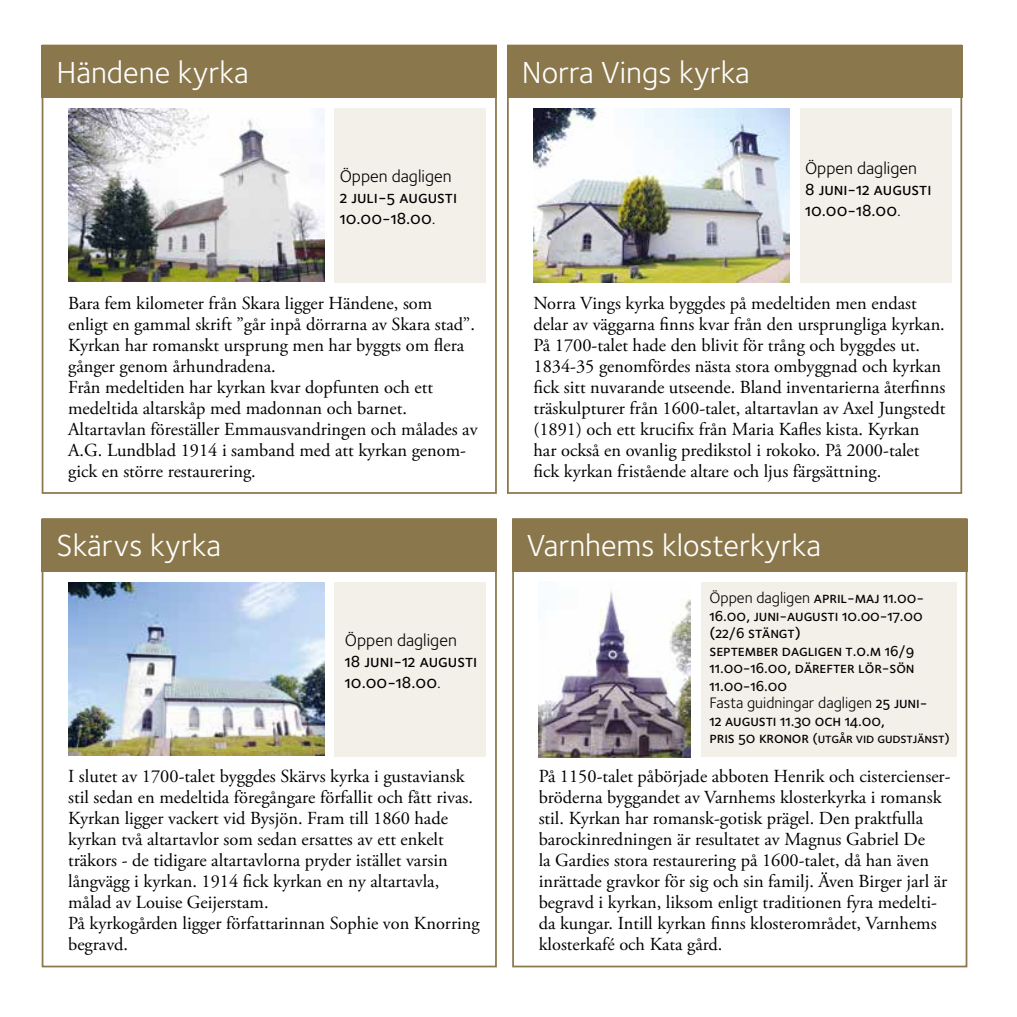
<style>
.page{position:relative;width:1017px;height:1017px;background:#fff}
.page>*{position:absolute;margin:0;border:0;box-sizing:border-box;transform-origin:0 0}
.t1{font:31.5px "Foundry Sterling";color:#fff}
.t2{font:18.38px/21px "Adobe Garamond Pro";letter-spacing:-.01em;color:#000}
.t3{font:17.5px/21px "Foundry Sterling Medium Expert";color:#000}
.t4{font:17.5px "Foundry Sterling";color:#000}
.t5{font:15.75px/17.5px "Foundry Sterling Medium Expert";letter-spacing:-.005em;color:#000}
.t6{font:15.75px "Foundry Sterling";color:#000}
.t7{font:14px "Foundry Sterling Medium Expert";letter-spacing:-.01em;color:#000}
.s1{font-family:"Foundry Sterling"}
.s2{font-family:"Foundry Sterling Medium Expert"}
.s3{font-size:15.75px}
</style>
<div class="page">
<div style="left:800px;top:109px;width:151px;height:174px;background:#f3f0ea"></div>
<div style="left:507px;top:45px;width:455px;height:449px;border:2px solid #8a784c"></div>
<img style="left:533px;top:109px;width:256px;height:173px">
<div style="left:507px;top:46px;width:455px;height:52px;background:#8a784c"></div>
<div style="left:334px;top:582px;width:152px;height:175px;background:#f3f0ea"></div>
<div style="left:42px;top:518px;width:455px;height:449px;border:2px solid #8a784c"></div>
<img style="left:68px;top:582px;width:256px;height:174px">
<div style="left:42px;top:519px;width:455px;height:53px;background:#8a784c"></div>
<div style="left:334px;top:109px;width:152px;height:174px;background:#f3f0ea"></div>
<div style="left:42px;top:45px;width:455px;height:449px;border:2px solid #8a784c"></div>
<img style="left:68px;top:109px;width:256px;height:173px">
<div style="left:42px;top:46px;width:455px;height:52px;background:#8a784c"></div>
<div style="left:701px;top:582px;width:256px;height:175px;background:#f3f0ea"></div>
<div style="left:512px;top:518px;width:455px;height:449px;border:2px solid #8a784c"></div>
<img style="left:539px;top:591px;width:151px;height:166px">
<div style="left:512px;top:519px;width:455px;height:53px;background:#8a784c"></div>
<h1 class="t1" style="left:56px;top:50px;width:194px">Händene kyrka</h1>
<p class="t4" style="left:340px;top:163px;width:113px">Öppen dagligen</p>
<p class="t3" style="left:340px;top:186px;width:119px">2 juli-5 augusti<br>10.00-18.00<span class="s1">.</span></p>
<p class="t2" style="left:68px;top:293px;width:411px">Bara fem kilometer från Skara ligger Händene, som<br>enligt en gammal skrift ”går inpå dörrarna av Skara stad”.<br>Kyrkan har romanskt ursprung men har byggts om flera gånger genom århundradena.<br>Från medeltiden har kyrkan kvar dopfunten och ett medeltida altarskåp med madonnan och barnet.<br>Altartavlan föreställer Emmausvandringen och målades av A.G. Lundblad 1914 i samband med att kyrkan genom&shy;gick en större restaurering.</p>
<h1 class="t1" style="left:56px;top:523px;width:166px">Skärvs kyrka</h1>
<p class="t4" style="left:345px;top:628px;width:113px">Öppen dagligen</p>
<p class="t3" style="left:345px;top:651px;width:134px">18 juni-12 augusti<br>10.00-18.00<span class="s1">.</span></p>
<p class="t2" style="left:68px;top:767px;width:413px">I slutet av 1700-talet byggdes Skärvs kyrka i gustaviansk stil sedan en medeltida föregångare förfallit och fått rivas.<br>Kyrkan ligger vackert vid Bysjön. Fram till 1860 hade kyrkan två altartavlor som sedan ersattes av ett enkelt träkors - de tidigare altartavlorna pryder istället varsin långvägg i kyrkan. 1914 fick kyrkan en ny altartavla, målad av Louise Geijerstam.<br>På kyrkogården ligger författarinnan Sophie von Knorring begravd.</p>
<h1 class="t1" style="left:522px;top:50px;width:230px">Norra Vings kyrka</h1>
<p class="t4" style="left:805px;top:156px;width:113px">Öppen dagligen</p>
<p class="t3" style="left:805px;top:178px;width:128px">8 juni-12 augusti<br>10.00-18.00<span class="s1">.</span></p>
<p class="t2" style="left:533px;top:293px;width:413px">Norra Vings kyrka byggdes på medeltiden men endast delar av väggarna finns kvar från den ursprungliga kyrkan.<br>På 1700-talet hade den blivit för trång och byggdes ut.<br>1834-35 genomfördes nästa stora ombyggnad och kyrkan fick sitt nuvarande utseende. Bland inventarierna återfinns träskulpturer från 1600-talet, altartavlan av Axel Jungstedt (1891) och ett krucifix från Maria Kafles kista. Kyrkan har också en ovanlig predikstol i rokoko. På 2000-talet fick kyrkan fristående altare och ljus färgsättning.</p>
<h1 class="t1" style="left:527px;top:523px;width:295px">Varnhems klosterkyrka</h1>
<p class="t5" style="left:709px;top:589px;width:216px"><span class="s1">Öppen dagligen</span> april-maj 11.00-<br>16.00, juni-augusti 10.00-17.00 (22/6 stängt)<br>september dagligen t.o.m 16/9<br>11.00-16.00, därefter lör-sön<br>11.00-16.00</p>
<p class="t6" style="left:709px;top:692px;width:219px">Fasta guidningar dagligen <span class="s2">25 juni-</span></p>
<p class="t5" style="left:709px;top:712px;width:177px">12 augusti 11.30 och 14.00,</p>
<p class="t7" style="left:709px;top:731px;width:242px"><span class="s3">pris 50 kronor</span> (utgår vid gudstjänst)</p>
<p class="t2" style="left:539px;top:767px;width:413px">På 1150-talet påbörjade abboten Henrik och cistercienser&shy;bröderna byggandet av Varnhems klosterkyrka i romansk stil. Kyrkan har romansk-gotisk prägel. Den praktfulla barockinredningen är resultatet av Magnus Gabriel De<br>la Gardies stora restaurering på 1600-talet, då han även inrättade gravkor för sig och sin familj. Även Birger jarl är begravd i kyrkan, liksom enligt traditionen fyra medelti&shy;da kungar. Intill kyrkan finns klosterområdet, Varnhems klosterkafé och Kata gård.</p>
</div>
